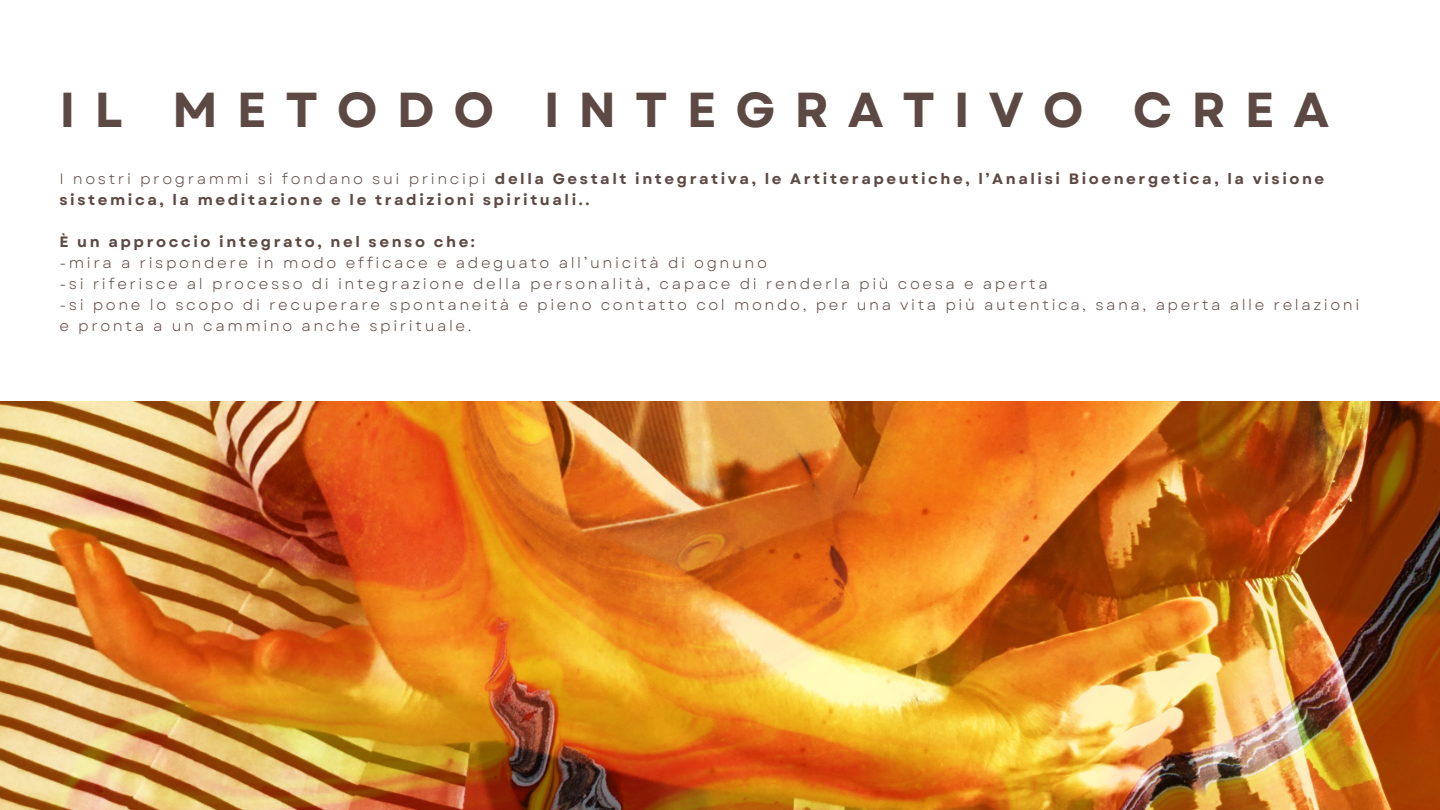
<style>
.page{position:relative;width:1440px;height:810px;background:#fff}
.page>*{position:absolute;margin:0;border:0;box-sizing:border-box;transform-origin:0 0}
.t1{font:700 49px "Garet";letter-spacing:.385em;color:#5d4943}
.t2{font:15px/21px "Garet";letter-spacing:.17em;color:#5d4943}
.t3{font:700 15px/21px "Garet";letter-spacing:.17em;color:#5d4943}
.s1{font-weight:400}
</style>
<div class="page">
<img style="left:0;top:402px;width:1440px;height:408px">
<p class="t1" style="left:59px;top:75px;width:1271px">IL METODO INTEGRATIVO CREA</p>
<p class="t3" style="left:59px;top:169px;width:1266px"><span class="s1">I nostri programmi si fondano sui principi</span> della Gestalt integrativa, le Artiterapeutiche, l’Analisi Bioenergetica, la visione sistemica, la meditazione e le tradizioni spirituali..</p>
<p class="t3" style="left:59px;top:232px;width:417px">È un approccio integrato, nel senso che:</p>
<p class="t2" style="left:59px;top:253px;width:709px">-mira a rispondere in modo efficace e adeguato all’unicità di ognuno</p>
<p class="t2" style="left:59px;top:274px;width:990px">-si riferisce al processo di integrazione della personalità, capace di renderla più coesa e aperta</p>
<p class="t2" style="left:59px;top:295px;width:1301px">-si pone lo scopo di recuperare spontaneità e pieno contatto col mondo, per una vita più autentica, sana, aperta alle relazioni e pronta a un cammino anche spirituale.</p>
</div>
